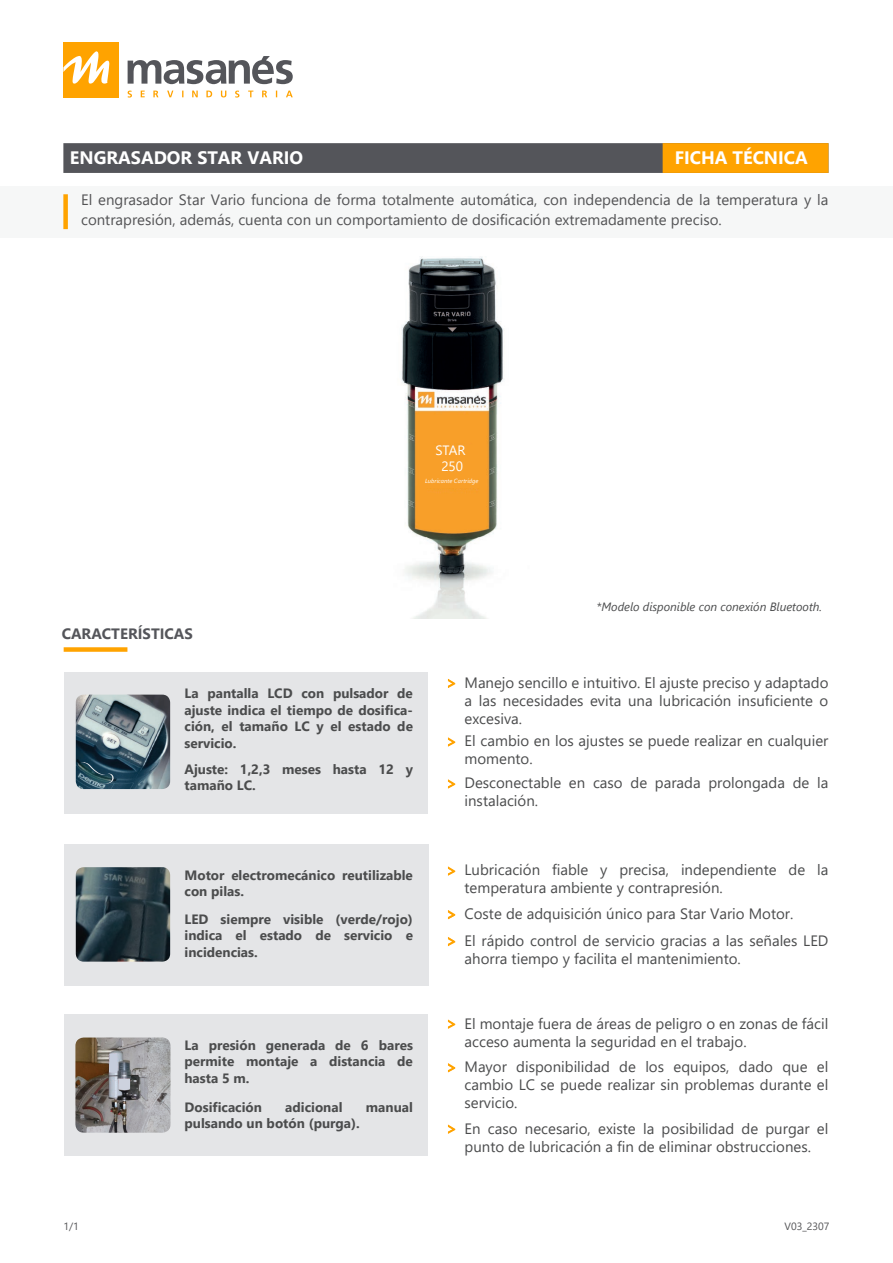
<style>
.page{position:relative;width:893px;height:1263px;background:#fff}
.page>*{position:absolute;margin:0;border:0;box-sizing:border-box;transform-origin:0 0}
.t1{font:700 18px "Segoe UI";color:#fff}
.t2{font:16.2px "Segoe UI";color:#ffa300;scale:.93 1}
.t3{font:15px/18px "Segoe UI";color:#4b4c4d}
.t4{font:15px/19.5px "Segoe UI";color:#535355}
.t5{font:700 15px "Segoe UI";color:#54555a}
.t6{font:700 13.5px/16.5px "Segoe UI";color:#4b4c4d;text-align:justify}
.t7{font:13.5px/16.2px "Segoe UI";color:#fff;text-align:center}
.t8{font:italic 12px "Segoe UI";color:#4b4c4d}
.t9{font:10.5px "Segoe UI";color:#535355}
.t10{font:italic 6px "Segoe UI";color:#fff}
.s1{font-size:16.2px;color:#ffa300}
</style>
<div class="page">
<img style="left:402px;top:257px;width:102px;height:361px">
<div style="left:426px;top:481px;width:52px;height:7px;background:#f89f29"></div>
<div style="left:65px;top:672px;width:363px;height:142px;background:#e4e5e7"></div>
<div style="left:65px;top:844px;width:364px;height:141px;background:#e4e5e7"></div>
<div style="left:65px;top:1014px;width:363px;height:142px;background:#e4e5e7"></div>
<img style="left:75px;top:1037px;width:96px;height:96px">
<svg style="left:109px;top:1053px;width:21px;height:38px"></svg>
<img style="left:76px;top:867px;width:94px;height:95px">
<img style="left:76px;top:695px;width:94px;height:94px">
<img style="left:77px;top:762px;width:36px;height:22px">
<svg style="left:448px;top:737px;width:8px;height:10px"></svg>
<svg style="left:448px;top:779px;width:8px;height:10px"></svg>
<div style="left:63px;top:143px;width:765px;height:30px;background:#54555a"></div>
<div style="left:663px;top:143px;width:165px;height:30px;background:#ffa300"></div>
<div style="left:63px;top:42px;width:55px;height:55px;background:#ffa300"></div>
<svg style="left:63px;top:51px;width:46px;height:33px"></svg>
<svg style="left:128px;top:56px;width:165px;height:28px"></svg>
<svg style="left:128px;top:91px;width:165px;height:7px"></svg>
<div style="left:0;top:186px;width:893px;height:52px;background:#f6f7f7"></div>
<div style="left:64px;top:647px;width:63px;height:5px;background:#ffa300"></div>
<svg style="left:448px;top:678px;width:8px;height:10px"></svg>
<svg style="left:448px;top:910px;width:8px;height:10px"></svg>
<svg style="left:448px;top:937px;width:8px;height:10px"></svg>
<svg style="left:448px;top:866px;width:8px;height:10px"></svg>
<svg style="left:448px;top:1063px;width:8px;height:10px"></svg>
<svg style="left:448px;top:1124px;width:8px;height:10px"></svg>
<svg style="left:448px;top:1019px;width:8px;height:10px"></svg>
<div style="left:63px;top:194px;width:5px;height:35px;background:#ffa300"></div>
<div style="left:434px;top:446px;width:38px;height:25px;background:#f89f29"></div>
<p class="t1" style="left:675px;top:140px;width:134px">FICHA TÉCNICA</p>
<p class="t1" style="left:70px;top:140px;width:235px">ENGRASADOR STAR VARIO</p>
<p class="t4" style="left:81px;top:189px;width:749px">El engrasador Star Vario funciona de forma totalmente automática, con independencia de la temperatura y la contrapresión, además, cuenta con un comportamiento de dosificación extremadamente preciso.</p>
<p class="t7" style="left:435px;top:441px;width:32px">STAR<br>250</p>
<p class="t10" style="left:425px;top:475px;width:55px">Lubricante Cartridge</p>
<p class="t5" style="left:62px;top:620px;width:133px">CARACTERÍSTICAS</p>
<p class="t6" style="left:185px;top:684px;width:230px">La pantalla LCD con pulsador de ajuste indica el tiempo de dosifica&shy;ción, el tamaño LC y el estado de servicio.</p>
<p class="t6" style="left:185px;top:760px;width:230px">Ajuste: 1,2,3 meses hasta 12 y tamaño LC.</p>
<p class="t6" style="left:185px;top:866px;width:230px">Motor electromecánico reutilizable con pilas.</p>
<p class="t6" style="left:185px;top:910px;width:230px">LED siempre visible (verde/rojo) indica el estado de servicio e incidencias.</p>
<p class="t6" style="left:185px;top:1035px;width:230px">La presión generada de 6 bares permite montaje a distancia de hasta 5 m.</p>
<p class="t6" style="left:185px;top:1097px;width:79px">Dosificación</p>
<p class="t6" style="left:285px;top:1097px;width:59px">adicional</p>
<p class="t6" style="left:366px;top:1097px;width:49px">manual</p>
<p class="t6" style="left:185px;top:1114px;width:177px">pulsando un botón (purga).</p>
<p class="t8" style="left:596px;top:596px;width:227px">*Modelo disponible con conexión Bluetooth.</p>
<p class="t2" style="left:446px;top:667px;width:13px">&gt;</p>
<p class="t2" style="left:446px;top:768px;width:13px">&gt;</p>
<p class="t3" style="left:464px;top:672px;width:365px;text-align:justify">Manejo sencillo e intuitivo. El ajuste preciso y adaptado a las necesidades evita una lubricación insuficiente o excesiva.</p>
<p class="t3" style="left:464px;top:731px;width:365px">El cambio en los ajustes se puede realizar en cualquier momento.</p>
<p class="t3" style="left:464px;top:773px;width:365px">Desconectable en caso de parada prolongada de la instalación.</p>
<p class="t2" style="left:446px;top:855px;width:13px">&gt;</p>
<p class="t3" style="left:464px;top:860px;width:365px">Lubricación fiable y precisa, independiente de la temperatura ambiente y contrapresión.</p>
<p class="t3" style="left:464px;top:899px;width:365px;line-height:27px;text-indent:-18px"><span class="s1">&gt;</span> Coste de adquisición único para Star Vario Motor.<br>El rápido control de servicio gracias a las señales LED</p>
<p class="t3" style="left:464px;top:948px;width:278px">ahorra tiempo y facilita el mantenimiento.</p>
<p class="t2" style="left:446px;top:925px;width:13px">&gt;</p>
<p class="t2" style="left:446px;top:1051px;width:13px">&gt;</p>
<p class="t2" style="left:446px;top:1113px;width:13px">&gt;</p>
<p class="t3" style="left:464px;top:1013px;width:365px">El montaje fuera de áreas de peligro o en zonas de fácil acceso aumenta la seguridad en el trabajo.</p>
<p class="t3" style="left:464px;top:1056px;width:365px;text-align:justify">Mayor disponibilidad de los equipos, dado que el cambio LC se puede realizar sin problemas durante el servicio.</p>
<p class="t3" style="left:464px;top:1118px;width:365px">En caso necesario, existe la posibilidad de purgar el punto de lubricación a fin de eliminar obstrucciones.</p>
<p class="t9" style="left:63px;top:1216px;width:17px">1/1</p>
<p class="t9" style="left:784px;top:1216px;width:47px">V03_2307</p>
</div>
